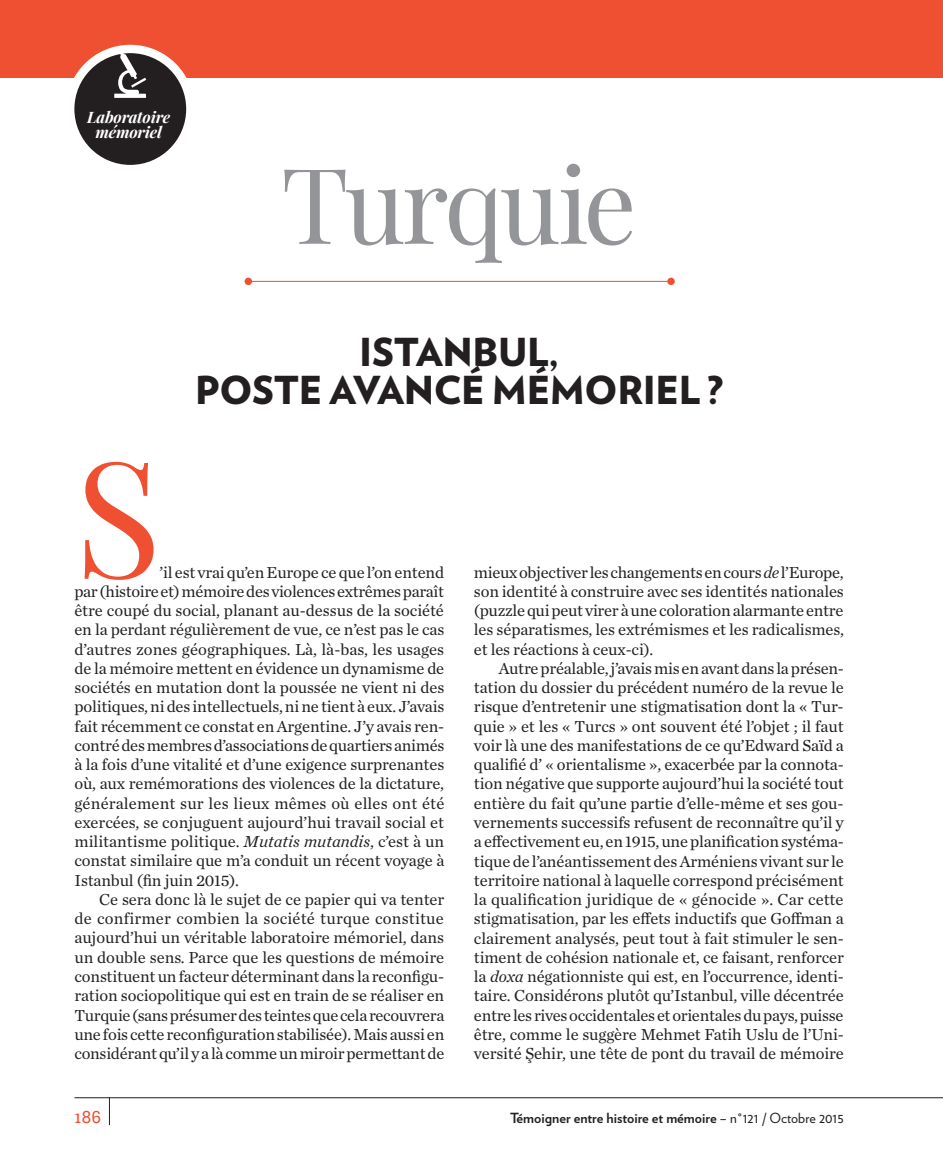
<style>
.page{position:relative;width:943px;height:1166px;background:#fff}
.page>*{position:absolute;margin:0;border:0;box-sizing:border-box;transform-origin:0 0}
.t1{font:161px "Playfair Display";color:#ef5032}
.t2{font:105px "Playfair Display";letter-spacing:-.035em;color:#939598}
.t3{font:900 38.5px/38.5px "Verlag";letter-spacing:-.01em;color:#231f20;text-align:center}
.t4{font:17.5px "Fengardo Neue";color:#ef5032}
.t5{font:16.62px/19.2px "Chronicle Text G1";letter-spacing:-.01em;color:#231f20;text-align:justify}
.t6{font:italic 700 15.75px/15.8px "Playfair Display";letter-spacing:-.01em;color:#fff;text-align:center}
.t7{font:700 14px "Verlag";color:#231f20}
.s1{font-style:italic}
.s2{font-weight:400}
</style>
<div class="page">
<hr style="left:74px;top:1097px;width:869px;height:1px;background:#231f20">
<svg style="left:109px;top:1097px;width:1px;height:28px"></svg>
<div style="left:0;top:0;width:943px;height:77px;background:#ef5032"></div>
<div style="left:66px;top:45px;width:128px;height:128px;background:#fff;border-radius:50%"></div>
<div style="left:74px;top:53px;width:112px;height:112px;background:#231f20;border-radius:50%"></div>
<svg style="left:114px;top:53px;width:32px;height:45px"></svg>
<hr style="left:245px;top:281px;width:425px;height:1px;background:#ef5032">
<div style="left:245px;top:278px;width:7px;height:7px;background:#ef5032;border-radius:50%"></div>
<div style="left:667px;top:278px;width:7px;height:7px;background:#ef5032;border-radius:50%"></div>
<p class="t6" style="left:87px;top:108px;width:85px">Laboratoire mémoriel</p>
<h2 class="t2" style="left:281px;top:135px;width:357px">Turquie</h2>
<h3 class="t3" style="left:195px;top:331px;width:529px">ISTANBUL,<br>POSTE AVANCÉ MÉMORIEL ?</h3>
<h1 class="t1" style="left:74px;top:410px;width:88px">S</h1>
<p class="t5" style="left:74px;top:561px;width:371px;text-indent:85px">’il est vrai qu’en Europe ce que l’on entend par (histoire et) mémoire des violences extrêmes paraît être coupé du social, planant au-dessus de la société en la perdant régulièrement de vue, ce n’est pas le cas d’autres zones géographiques. Là, là-bas, les usages de la mémoire mettent en évidence un dynamisme de sociétés en mutation dont la poussée ne vient ni des politiques, ni des intellectuels, ni ne tient à eux. J’avais fait récemment ce constat en Argentine. J’y avais ren&shy;contré des membres d’associations de quartiers animés à la fois d’une vitalité et d’une exigence surprenantes où, aux remémorations des violences de la dictature, généralement sur les lieux mêmes où elles ont été exercées, se conjuguent aujourd’hui travail social et militantisme politique. <span class="s1">Mutatis mutandis</span>, c’est à un constat similaire que m’a conduit un récent voyage à Istanbul (fin juin 2015).</p>
<p class="t5" style="left:74px;top:889px;width:371px;text-indent:25px">Ce sera donc là le sujet de ce papier qui va tenter de confirmer combien la société turque constitue aujourd’hui un véritable laboratoire mémoriel, dans un double sens. Parce que les questions de mémoire constituent un facteur déterminant dans la reconfigu&shy;ration sociopolitique qui est en train de se réaliser en Turquie (sans présumer des teintes que cela recouvrera une fois cette reconfiguration stabilisée). Mais aussi en considérant qu’il y a là comme un miroir permettant de</p>
<p class="t5" style="left:474px;top:561px;width:371px">mieux objectiver les changements en cours <span class="s1">de</span> l’Europe, son identité à construire avec ses identités nationales (puzzle qui peut virer à une coloration alarmante entre les séparatismes, les extrémismes et les radicalismes, et les réactions à ceux-ci).</p>
<p class="t5" style="left:474px;top:658px;width:371px;text-indent:25px">Autre préalable, j’avais mis en avant dans la présen&shy;tation du dossier du précédent numéro de la revue le risque d’entretenir une stigmatisation dont la « Tur&shy;quie » et les « Turcs » ont souvent été l’objet ; il faut voir là une des manifestations de ce qu’Edward Saïd a qualifié d’ « orientalisme », exacerbée par la connota&shy;tion négative que supporte aujourd’hui la société tout entière du fait qu’une partie d’elle-même et ses gou&shy;vernements successifs refusent de reconnaître qu’il y a effectivement eu, en 1915, une planification systéma&shy;tique de l’anéantissement des Arméniens vivant sur le territoire national à laquelle correspond précisément la qualification juridique de « génocide ». Car cette stigmatisation, par les effets inductifs que Goffman a clairement analysés, peut tout à fait stimuler le sen&shy;timent de cohésion nationale et, ce faisant, renforcer la <span class="s1">doxa</span> négationniste qui est, en l’occurrence, identi&shy;taire. Considérons plutôt qu’Istanbul, ville décentrée entre les rives occidentales et orientales du pays, puisse être, comme le suggère Mehmet Fatih Uslu de l’Uni&shy;versité Şehir, une tête de pont du travail de mémoire</p>
<p class="t4" style="left:74px;top:1106px;width:28px">186</p>
<p class="t7" style="left:510px;top:1106px;width:335px">Témoigner entre histoire et mémoire <span class="s2">– n°121 / Octobre 2015</span></p>
</div>
